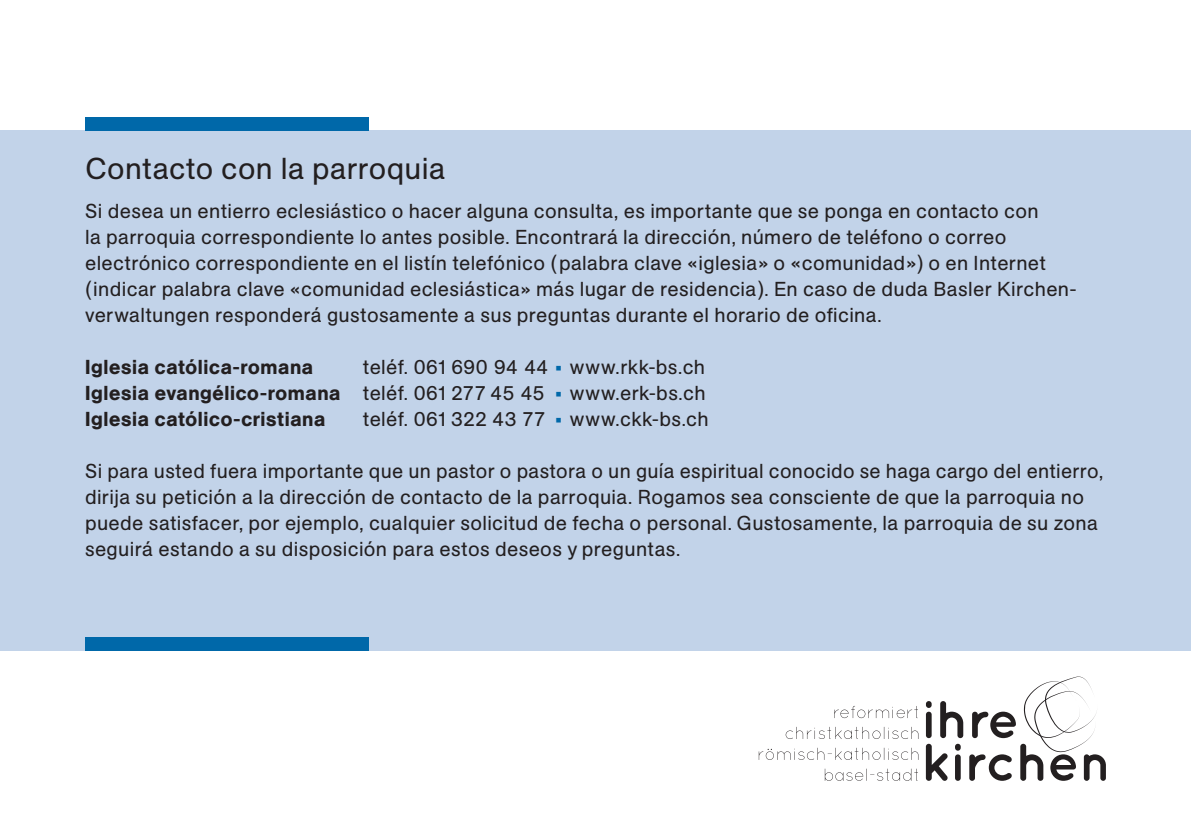
<style>
.page{position:relative;width:1191px;height:840px;background:#fff}
.page>*{position:absolute;margin:0;border:0;box-sizing:border-box;transform-origin:0 0}
.t1{font:30px "AG Book Pro";letter-spacing:.015em;color:#231f20}
.t2{font:20px/26px "AG Book Pro";letter-spacing:.015em;color:#231f20}
.t3{font:500 20px "AG Book Pro";letter-spacing:.03em;color:#231f20}
.s1{font-weight:700;color:#0068a9}
.s2{font-weight:500}
</style>
<div class="page">
<div style="left:0;top:130px;width:1191px;height:520px;background:#c2d3e9"></div>
<div style="left:85px;top:117px;width:284px;height:13px;background:#0068a9"></div>
<div style="left:85px;top:637px;width:284px;height:13px;background:#0068a9"></div>
<svg style="left:926px;top:743px;width:22px;height:37px"></svg>
<div style="left:955px;top:754px;width:5px;height:26px;background:#231f20;border-radius:3px"></div>
<svg style="left:955px;top:743px;width:5px;height:7px"></svg>
<svg style="left:834px;top:705px;width:84px;height:12px"></svg>
<svg style="left:785px;top:726px;width:133px;height:12px"></svg>
<svg style="left:758px;top:747px;width:160px;height:12px"></svg>
<svg style="left:824px;top:768px;width:94px;height:12px"></svg>
<div style="left:926px;top:711px;width:5px;height:26px;background:#231f20;border-radius:3px"></div>
<svg style="left:926px;top:701px;width:5px;height:6px"></svg>
<svg style="left:940px;top:701px;width:23px;height:36px"></svg>
<svg style="left:969px;top:676px;width:137px;height:104px"></svg>
<h1 class="t1" style="left:85px;top:149px;width:362px">Contacto con la parroquia</h1>
<p class="t2" style="left:85px;top:197px;width:992px">Si desea un entierro eclesiástico o hacer alguna consulta, es importante que se ponga en contacto con<br>la parroquia correspondiente lo antes posible. Encontrará la dirección, número de teléfono o correo electrónico correspondiente en el listín telefónico (palabra clave «iglesia» o «comunidad») o en Internet (indicar palabra clave «comunidad eclesiástica» más lugar de residencia). En caso de duda Basler Kirchen&shy;verwaltungen responderá gustosamente a sus preguntas durante el horario de oficina.</p>
<p class="t3" style="left:85px;top:354px;width:230px">Iglesia católica-romana</p>
<p class="t2" style="left:85px;top:353px;width:622px;text-align:justify;text-indent:278px">teléf. 061 690 94 44 <span class="s1">•</span> www.rkk-bs.ch <span class="s2">Iglesia evangélico-romana</span> teléf. 061 277 45 45 <span class="s1">•</span> www.erk-bs.ch <span class="s2">Iglesia católico-cristiana</span></p>
<p class="t2" style="left:363px;top:405px;width:347px">teléf. 061 322 43 77 <span class="s1">•</span> www.ckk-bs.ch</p>
<p class="t2" style="left:85px;top:457px;width:1019px">Si para usted fuera importante que un pastor o pastora o un guía espiritual conocido se haga cargo del entierro, dirija su petición a la dirección de contacto de la parroquia. Rogamos sea consciente de que la parroquia no puede satisfacer, por ejemplo, cualquier solicitud de fecha o personal. Gustosamente, la parroquia de su zona seguirá estando a su disposición para estos deseos y preguntas.</p>
</div>
